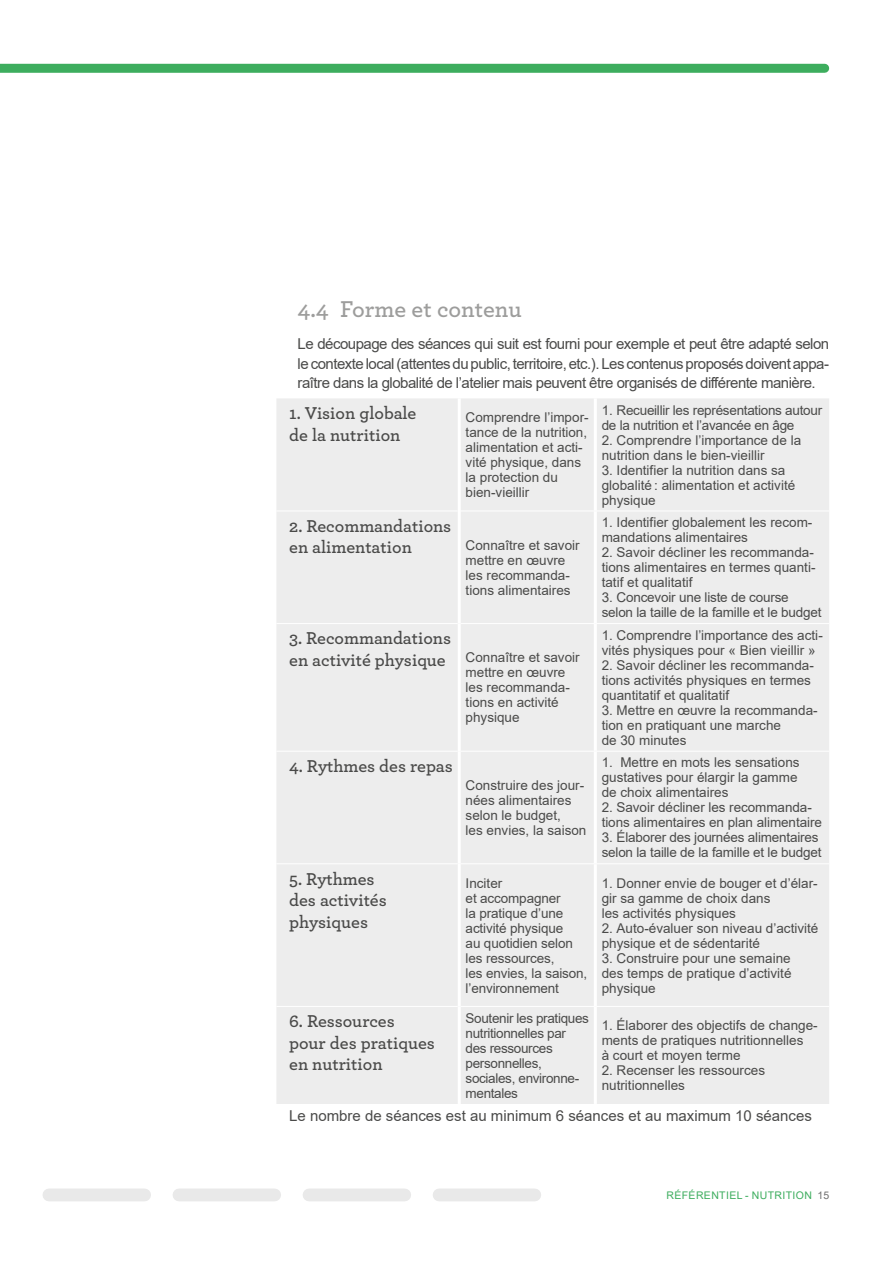
<style>
.page{position:relative;width:893px;height:1263px;background:#fff}
.page>*{position:absolute;margin:0;border:0;box-sizing:border-box;transform-origin:0 0}
.TITRE_N2{font:600 24px "Archer";color:#9d9d9c}
.Cellule_entrée_Gauch{font:600 18px/21.6px "Archer";color:#4a4a49}
.TEXTE_COURANT{font:15px/19.5px "Arial";color:#4a4a49;text-align:justify}
.Texte_courant{font:13.5px/15px "Arial";color:#4a4a49}
.Texte_courant-2{font:13.5px/15px "Arial";letter-spacing:-.025em;color:#4a4a49}
.Texte_courant-3{font:13.5px/15px "Arial";letter-spacing:-.02em;color:#4a4a49}
.t1{font:10.5px "Arial";letter-spacing:.035em;color:#3dad5e}
.s1{color:#706f6f}
</style>
<div class="page">
<div style="left:0;top:64px;width:825px;height:9px;background:#3dad5e"></div>
<div style="left:439px;top:1188px;width:96px;height:13px;background:#e9e9e9"></div>
<div style="left:179px;top:1188px;width:96px;height:13px;background:#e9e9e9"></div>
<div style="left:309px;top:1188px;width:96px;height:13px;background:#e9e9e9"></div>
<div style="left:49px;top:1188px;width:96px;height:13px;background:#e9e9e9"></div>
<div style="left:276px;top:398px;width:553px;height:706px;background:#ededed"></div>
<hr style="left:594px;top:398px;width:3px;height:113px;background:#fff">
<hr style="left:594px;top:511px;width:3px;height:112px;background:#fff">
<hr style="left:594px;top:624px;width:3px;height:127px;background:#fff">
<hr style="left:594px;top:751px;width:3px;height:112px;background:#fff">
<hr style="left:594px;top:864px;width:3px;height:142px;background:#fff">
<hr style="left:594px;top:1007px;width:3px;height:97px;background:#fff">
<hr style="left:461px;top:511px;width:134px;height:1px;background:#fff">
<hr style="left:595px;top:511px;width:234px;height:1px;background:#fff">
<hr style="left:461px;top:623px;width:134px;height:1px;background:#fff">
<hr style="left:595px;top:623px;width:234px;height:1px;background:#fff">
<hr style="left:461px;top:751px;width:134px;height:1px;background:#fff">
<hr style="left:595px;top:751px;width:234px;height:1px;background:#fff">
<hr style="left:461px;top:863px;width:134px;height:1px;background:#fff">
<hr style="left:595px;top:863px;width:234px;height:1px;background:#fff">
<hr style="left:461px;top:1006px;width:134px;height:1px;background:#fff">
<hr style="left:595px;top:1006px;width:234px;height:1px;background:#fff">
<hr style="left:276px;top:623px;width:182px;height:1px;background:#fff">
<hr style="left:276px;top:751px;width:182px;height:1px;background:#fff">
<hr style="left:276px;top:863px;width:182px;height:1px;background:#fff">
<hr style="left:276px;top:1006px;width:182px;height:1px;background:#fff">
<hr style="left:276px;top:511px;width:182px;height:1px;background:#fff">
<hr style="left:458px;top:398px;width:3px;height:113px;background:#fff">
<hr style="left:458px;top:511px;width:3px;height:113px;background:#fff">
<hr style="left:458px;top:624px;width:3px;height:127px;background:#fff">
<hr style="left:458px;top:751px;width:3px;height:113px;background:#fff">
<hr style="left:458px;top:864px;width:3px;height:142px;background:#fff">
<hr style="left:458px;top:1006px;width:3px;height:98px;background:#fff">
<p class="TITRE_N2" style="left:298px;top:291px;width:226px">4.4 Forme et contenu</p>
<p class="TEXTE_COURANT" style="left:298px;top:334px;width:533px">Le découpage des séances qui suit est fourni pour exemple et peut être adapté selon le contexte local (attentes du public, territoire, etc.). Les contenus proposés doivent appa&shy;raître dans la globalité de l’atelier mais peuvent être organisés de différente manière.</p>
<p class="Cellule_entrée_Gauch" style="left:289px;top:401px;width:129px">1. Vision globale de la nutrition</p>
<p class="Texte_courant" style="left:466px;top:410px;width:125px">Comprendre l’impor&shy;tance de la nutrition, alimentation et acti&shy;vité physique, dans la protection du bien-vieillir</p>
<p class="Texte_courant-3" style="left:602px;top:402px;width:222px">1. Recueillir les représentations autour de la nutrition et l’avancée en âge</p>
<p class="Texte_courant" style="left:602px;top:432px;width:201px">2. Comprendre l’importance de la nutrition dans le bien-vieillir</p>
<p class="Texte_courant" style="left:602px;top:462px;width:195px">3. Identifier la nutrition dans sa globalité : alimentation et activité physique</p>
<p class="Cellule_entrée_Gauch" style="left:289px;top:514px;width:164px">2. Recommandations en alimentation</p>
<p class="Texte_courant" style="left:466px;top:537px;width:116px">Connaître et savoir mettre en œuvre les recommanda&shy;tions alimentaires</p>
<p class="Texte_courant" style="left:602px;top:515px;width:212px">1. Identifier globalement les recom&shy;mandations alimentaires</p>
<p class="Texte_courant" style="left:602px;top:545px;width:215px">2. Savoir décliner les recommanda&shy;tions alimentaires en termes quanti&shy;tatif et qualitatif</p>
<p class="Texte_courant" style="left:602px;top:590px;width:221px">3. Concevoir une liste de course selon la taille de la famille et le budget</p>
<p class="Cellule_entrée_Gauch" style="left:289px;top:626px;width:163px">3. Recommandations en activité physique</p>
<p class="Texte_courant" style="left:466px;top:650px;width:116px">Connaître et savoir mettre en œuvre les recommanda&shy;tions en activité physique</p>
<p class="Texte_courant" style="left:602px;top:627px;width:223px">1. Comprendre l’importance des acti&shy;vités physiques pour « Bien vieillir »</p>
<p class="Texte_courant" style="left:602px;top:657px;width:214px">2. Savoir décliner les recommanda&shy;tions activités physiques en termes quantitatif et qualitatif</p>
<p class="Texte_courant" style="left:602px;top:702px;width:217px">3. Mettre en œuvre la recommanda&shy;tion en pratiquant une marche<br>de 30 minutes</p>
<p class="Cellule_entrée_Gauch" style="left:289px;top:754px;width:165px">4. Rythmes des repas</p>
<p class="Texte_courant" style="left:466px;top:777px;width:122px">Construire des jour&shy;nées alimentaires selon le budget,<br>les envies, la saison</p>
<p class="Texte_courant" style="left:602px;top:755px;width:199px">1. Mettre en mots les sensations gustatives pour élargir la gamme de choix alimentaires</p>
<p class="Texte_courant" style="left:602px;top:800px;width:222px">2. Savoir décliner les recommanda&shy;tions alimentaires en plan alimentaire</p>
<p class="Texte_courant" style="left:602px;top:830px;width:221px">3. Élaborer des journées alimentaires selon la taille de la famille et le budget</p>
<p class="Cellule_entrée_Gauch" style="left:289px;top:867px;width:99px">5. Rythmes des activités physiques</p>
<p class="Texte_courant" style="left:466px;top:875px;width:123px">Inciter<br>et accompagner<br>la pratique d’une activité physique<br>au quotidien selon les ressources,<br>les envies, la saison, l’environnement</p>
<p class="Texte_courant" style="left:602px;top:875px;width:218px">1. Donner envie de bouger et d’élar&shy;gir sa gamme de choix dans<br>les activités physiques</p>
<p class="Texte_courant" style="left:602px;top:920px;width:218px">2. Auto-évaluer son niveau d’activité physique et de sédentarité</p>
<p class="Texte_courant" style="left:602px;top:950px;width:191px;text-align:justify">3. Construire pour une semaine des temps de pratique d’activité physique</p>
<p class="Cellule_entrée_Gauch" style="left:289px;top:1009px;width:147px">6. Ressources pour des pratiques en nutrition</p>
<p class="Texte_courant-2" style="left:466px;top:1010px;width:125px">Soutenir les pratiques nutritionnelles par des ressources personnelles, sociales, environne&shy;mentales</p>
<p class="Texte_courant" style="left:602px;top:1018px;width:218px">1. Élaborer des objectifs de change&shy;ments de pratiques nutritionnelles<br>à court et moyen terme</p>
<p class="Texte_courant" style="left:602px;top:1063px;width:165px">2. Recenser les ressources nutritionnelles</p>
<p class="TEXTE_COURANT" style="left:289px;top:1106px;width:524px">Le nombre de séances est au minimum 6 séances et au maximum 10 séances</p>
<p class="t1" style="left:666px;top:1188px;width:164px">RÉFÉRENTIEL - NUTRITION <span class="s1">15</span></p>
</div>
